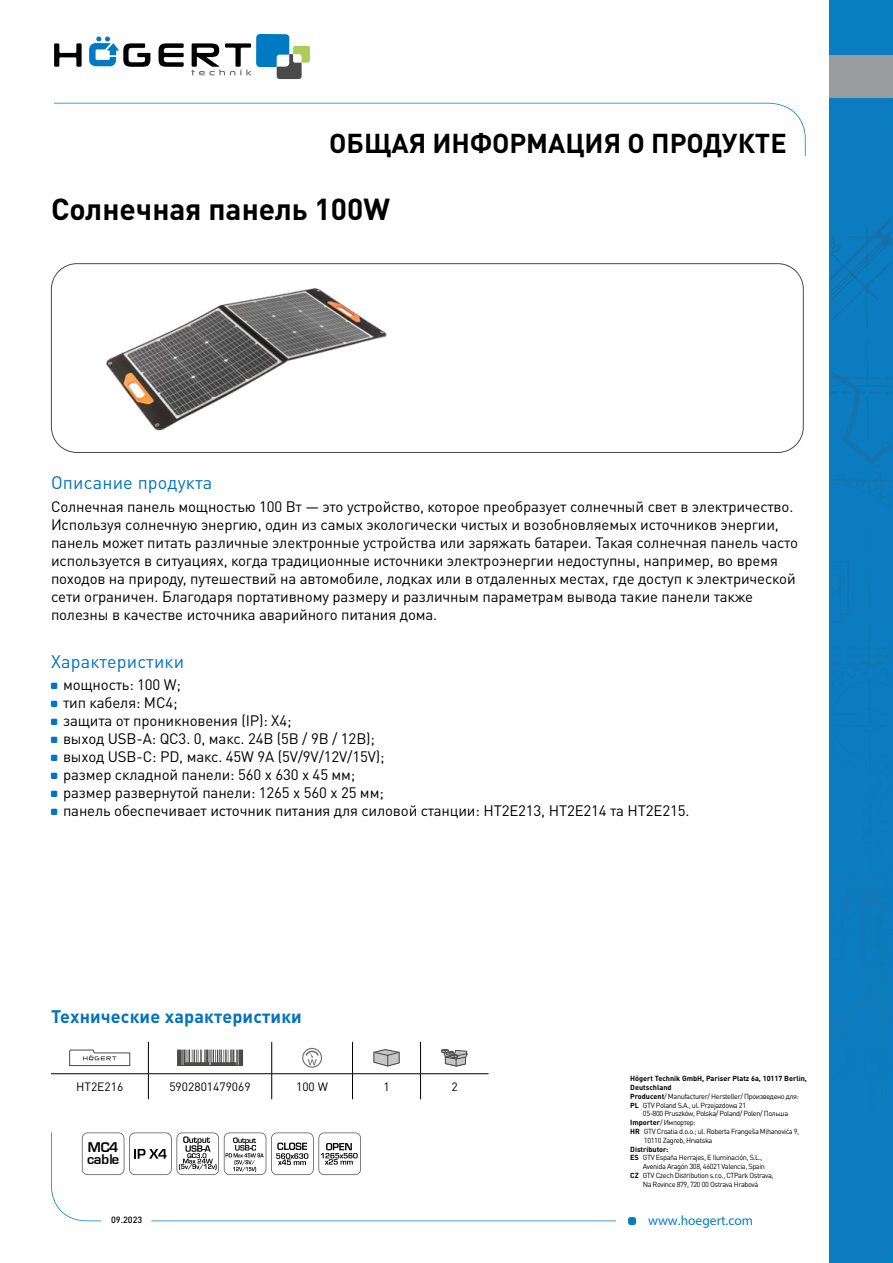
<style>
.page{position:relative;width:893px;height:1263px;background:#fff}
.page>*{position:absolute;margin:0;border:0;box-sizing:border-box;transform-origin:0 0}
.t1{font:700 30px "DIN Pro";color:#000}
.t2{font:700 27px "DIN Pro";color:#000}
.t3{font:18px "DIN Pro";letter-spacing:.01em;color:#0074bc}
.t4{font:700 18px "DIN Pro";letter-spacing:.01em;color:#0074bc}
.t5{font:15px/18px "DIN Pro";letter-spacing:-.01em;color:#000}
.t6{font:13.5px "Myriad Pro";color:#087dbf}
.t7{font:700 13.05px/11.7px "Euromode";letter-spacing:-.01em;color:#000}
.t8{font:12px "DIN Pro";color:#000}
.t9{font:500 9px "DIN Pro";color:#000}
.t10{font:7.35px "DIN Pro";letter-spacing:-.05em;color:#000}
.t11{font:700 7.35px "DIN Pro";color:#000}
.s1{font-weight:700}
</style>
<div class="page">
<svg style="left:54px;top:43px;width:28px;height:24px"></svg>
<svg style="left:159px;top:43px;width:25px;height:24px"></svg>
<svg style="left:89px;top:37px;width:61px;height:30px"></svg>
<svg style="left:191px;top:34px;width:119px;height:45px"></svg>
<svg style="left:54px;top:103px;width:752px;height:53px"></svg>
<div style="left:628px;top:1217px;width:8px;height:8px;background:#087dbf;border-radius:3px"></div>
<svg style="left:51px;top:1132px;width:565px;height:89px"></svg>
<div style="left:830px;top:0;width:63px;height:1263px;background:#087dbf"></div>
<img style="left:831px;top:273px;width:50px;height:56px">
<img style="left:867px;top:222px;width:24px;height:44px">
<img style="left:831px;top:222px;width:56px;height:42px">
<svg style="left:831px;top:341px;width:60px;height:565px"></svg>
<img style="left:863px;top:906px;width:28px;height:76px">
<img style="left:831px;top:877px;width:60px;height:2px">
<img style="left:848px;top:647px;width:43px;height:3px">
<div style="left:830px;top:56px;width:63px;height:42px;background:#999c9e"></div>
<div style="left:51px;top:263px;width:753px;height:190px;border:1px solid #4a4a49;border-radius:26px"></div>
<svg style="left:82px;top:1132px;width:279px;height:43px"></svg>
<hr style="left:148px;top:1042px;width:1px;height:31px;background:#000">
<hr style="left:271px;top:1042px;width:1px;height:31px;background:#000">
<hr style="left:352px;top:1042px;width:1px;height:31px;background:#000">
<hr style="left:420px;top:1042px;width:1px;height:31px;background:#000">
<svg style="left:148px;top:1074px;width:1px;height:25px"></svg>
<svg style="left:271px;top:1074px;width:1px;height:25px"></svg>
<svg style="left:352px;top:1074px;width:1px;height:25px"></svg>
<svg style="left:420px;top:1074px;width:1px;height:25px"></svg>
<hr style="left:51px;top:1073px;width:97px;height:1px;background:#000">
<hr style="left:148px;top:1073px;width:124px;height:1px;background:#000">
<hr style="left:272px;top:1073px;width:80px;height:1px;background:#000">
<hr style="left:352px;top:1073px;width:69px;height:1px;background:#000">
<hr style="left:421px;top:1073px;width:68px;height:1px;background:#000">
<svg style="left:69px;top:1049px;width:61px;height:17px"></svg>
<svg style="left:177px;top:1049px;width:66px;height:17px"></svg>
<svg style="left:302px;top:1048px;width:20px;height:20px"></svg>
<svg style="left:373px;top:1049px;width:27px;height:17px"></svg>
<svg style="left:441px;top:1049px;width:27px;height:17px"></svg>
<img style="left:106px;top:288px;width:281px;height:143px">
<h2 class="t2" style="left:329px;top:121px;width:459px">ОБЩАЯ ИНФОРМАЦИЯ О ПРОДУКТЕ</h2>
<h1 class="t1" style="left:51px;top:184px;width:341px">Солнечная панель 100W</h1>
<p class="t3" style="left:51px;top:471px;width:163px">Описание продукта</p>
<p class="t5" style="left:51px;top:497px;width:749px">Солнечная панель мощностью 100 Вт — это устройство, которое преобразует солнечный свет в электричество.<br>Используя солнечную энергию, один из самых экологически чистых и возобновляемых источников энергии, панель может питать различные электронные устройства или заряжать батареи. Такая солнечная панель часто используется в ситуациях, когда традиционные источники электроэнергии недоступны, например, во время походов на природу, путешествий на автомобиле, лодках или в отдаленных местах, где доступ к электрической сети ограничен. Благодаря портативному размеру и различным параметрам вывода такие панели также полезны в качестве источника аварийного питания дома.</p>
<p class="t3" style="left:51px;top:649px;width:135px">Характеристики</p>
<p class="t5" style="left:63px;top:675px;width:628px">мощность: 100 W;<br>тип кабеля: MC4;<br>защита от проникновения (IP): X4;<br>выход USB-A: QC3. 0, макс. 24В (5В / 9В / 12В);<br>выход USB-C: PD, макс. 45W 9A (5V/9V/12V/15V);<br>размер складной панели: 560 x 630 x 45 мм;<br>размер развернутой панели: 1265 x 560 x 25 мм;<br>панель обеспечивает источник питания для силовой станции: HT2E213, HT2E214 та HT2E215.</p>
<p class="t4" style="left:51px;top:1001px;width:252px">Технические характеристики</p>
<p class="t8" style="left:76px;top:1078px;width:49px">HT2E216</p>
<p class="t8" style="left:169px;top:1078px;width:83px">5902801479069</p>
<p class="t8" style="left:296px;top:1078px;width:34px">100 W</p>
<p class="t8" style="left:383px;top:1078px;width:8px">1</p>
<p class="t8" style="left:451px;top:1078px;width:8px">2</p>
<p class="t7" style="left:87px;top:1141px;width:34px">MC4 cable</p>
<p class="t11" style="left:630px;top:1072px;width:178px">Högert Technik GmbH, Pariser Platz 6a, 10117 Berlin,</p>
<p class="t11" style="left:630px;top:1081px;width:43px">Deutschland</p>
<p class="t10" style="left:630px;top:1091px;width:170px"><span class="s1">Producent</span>/ Manufacturer/ Hersteller/ Произведено для:</p>
<p class="t10" style="left:630px;top:1100px;width:117px"><span class="s1">PL</span> GTV Poland S.A., ul. Przejazdowa 21</p>
<p class="t10" style="left:643px;top:1109px;width:147px">05-800 Pruszków, Polska/ Poland/ Polen/ Польша</p>
<p class="t10" style="left:630px;top:1117px;width:67px"><span class="s1">Importer</span>/ Импортер:</p>
<p class="t10" style="left:630px;top:1126px;width:171px"><span class="s1">HR</span> GTV Croatia d.o.o.; ul. Roberta Frangeša Mihanovića 9,</p>
<p class="t10" style="left:644px;top:1135px;width:70px">10110 Zagreb, Hrvatska</p>
<p class="t11" style="left:630px;top:1143px;width:40px">Distributor:</p>
<p class="t10" style="left:630px;top:1153px;width:134px"><span class="s1">ES</span> GTV España Herrajes, E Iluminación, S.L.,</p>
<p class="t10" style="left:643px;top:1161px;width:124px">Avenida Aragón 308, 46021 Valencia, Spain</p>
<p class="t10" style="left:630px;top:1170px;width:145px"><span class="s1">CZ</span> GTV Czech Distribution s.r.o., CTPark Ostrava,</p>
<p class="t10" style="left:643px;top:1179px;width:117px">Na Rovince 879, 720 00 Ostrava Hrabová</p>
<p class="t9" style="left:111px;top:1213px;width:33px">09.2023</p>
<p class="t6" style="left:648px;top:1212px;width:107px">www.hoegert.com</p>
</div>
